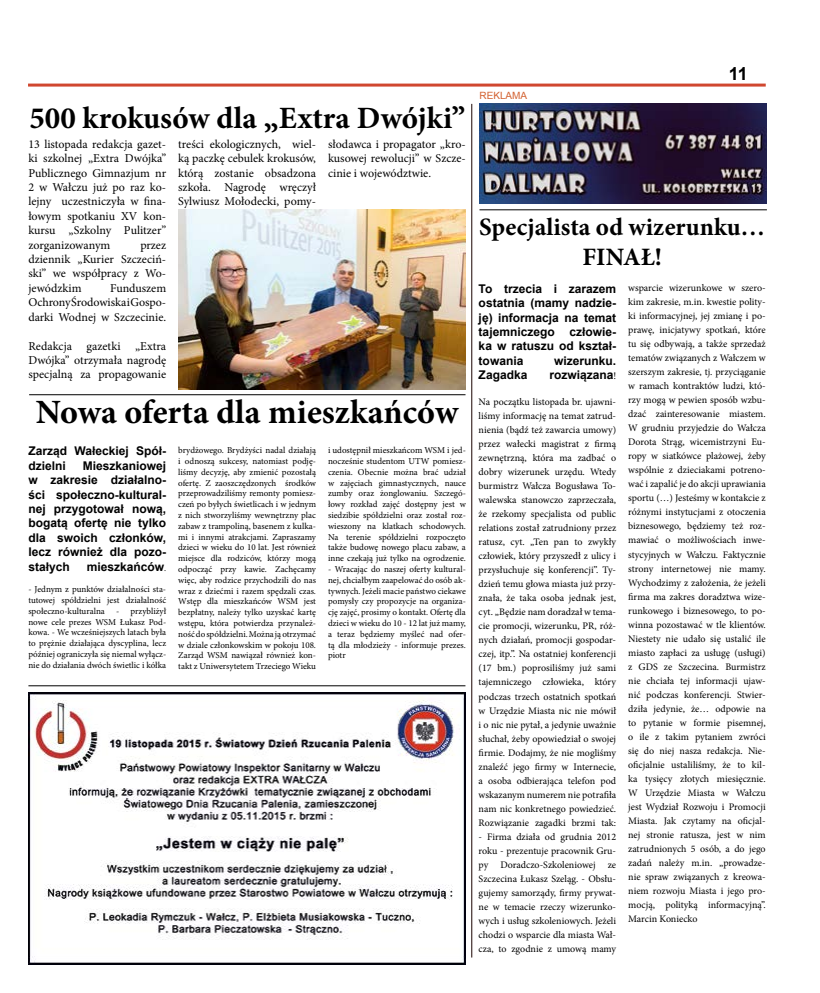
<style>
.page{position:relative;width:820px;height:993px;background:#fff}
.page>*{position:absolute;margin:0;border:0;box-sizing:border-box;transform-origin:0 0}
.t1{font:700 34px "Minion Pro";color:#000}
.t2{font:700 31px "Minion Pro";color:#000}
.t3{font:700 25px/30px "Minion Pro";color:#000;text-align:center}
.t4{font:700 18px "Arial";color:#000}
.t5{font:12px/14.4px "Minion Pro";color:#000;text-align:justify}
.t6{font:700 12px/14.4px "Arial";color:#000;text-align:justify}
.t7{font:10px/14px "Minion Pro";color:#000;text-align:justify}
.t8{font:10px "Arial";color:#d36130}
.t9{font:9px/10.8px "Minion Pro";color:#000;text-align:justify}
.s1{font-family:"Minion Pro";font-weight:400;font-size:9px}
.s2{font-family:"Minion Pro";font-weight:400;font-size:10px}
</style>
<div class="page">
<hr style="left:28px;top:84px;width:737px;height:3px;background:#d0472f">
<hr style="left:28px;top:685px;width:437px;height:1px;background:#000">
<hr style="left:479px;top:209px;width:287px;height:1px;background:#000">
<hr style="left:471px;top:104px;width:1px;height:853px;background:#1a0300">
<img style="left:178px;top:209px;width:287px;height:180px">
<hr style="left:29px;top:394px;width:436px;height:1px;background:#000">
<img style="left:479px;top:104px;width:286px;height:99px">
<img style="left:28px;top:692px;width:437px;height:272px">
<h2 class="t2" style="left:29px;top:97px;width:437px">500 krokusów dla „Extra Dwójki”</h2>
<p class="t5" style="left:28px;top:137px;width:139px">13 listopada redakcja gazet&shy;ki szkolnej „Extra Dwójka” Publicznego Gimnazjum nr 2 w Wałczu już po raz ko&shy;lejny uczestniczyła w fina&shy;łowym spotkaniu XV kon&shy;kursu „Szkolny Pulitzer” zorganizowanym</p>
<p class="t5" style="left:178px;top:137px;width:139px">treści ekologicznych, wiel&shy;ką paczkę cebulek krokusów, którą zostanie obsadzona szkoła. Nagrodę wręczył Sylwiusz Mołodecki, pomy-</p>
<p class="t5" style="left:328px;top:137px;width:139px">słodawca i propagator „kro&shy;kusowej rewolucji” w Szcze&shy;cinie i województwie.</p>
<p class="t5" style="left:28px;top:237px;width:139px;text-indent:112px">przez dziennik „Kurier Szczeciń&shy;ski” we współpracy z Wo&shy;jewódzkim</p>
<p class="t5" style="left:28px;top:281px;width:139px;text-indent:82px">Funduszem Ochrony Środowiska i Gospo&shy;darki Wodnej w Szczecinie.</p>
<p class="t5" style="left:28px;top:338px;width:139px">Redakcja gazetki „Extra Dwójka” otrzymała nagrodę specjalną za propagowanie</p>
<h1 class="t1" style="left:36px;top:388px;width:424px">Nowa oferta dla mieszkańców</h1>
<p class="t6" style="left:28px;top:444px;width:139px">Zarząd Wałeckiej Spół&shy;dzielni</p>
<p class="t9" style="left:178px;top:444px;width:139px">brydżowego. Brydżyści nadal działają i odnoszą sukcesy, natomiast podję&shy;liśmy decyzję, aby zmienić pozostałą ofertę. Z zaoszczędzonych środków przeprowadziliśmy remonty pomiesz&shy;czeń po byłych świetlicach i w jednym z nich stworzyliśmy wewnętrzny plac zabaw z trampoliną, basenem z kulka&shy;mi i innymi atrakcjami. Zapraszamy dzieci w wieku do 10 lat. Jest również miejsce dla rodziców, którzy mogą odpocząć przy kawie. Zachęcamy więc, aby rodzice przychodzili do nas wraz z dziećmi i razem spędzali czas.<br>Wstęp dla mieszkańców WSM jest bezpłatny, należy tylko uzyskać kartę wstępu, która potwierdza przynależ&shy;ność do spółdzielni. Można ją otrzymać w dziale członkowskim w pokoju 108.<br>Zarząd WSM nawiązał również kon&shy;takt z Uniwersytetem Trzeciego Wieku</p>
<p class="t9" style="left:328px;top:444px;width:139px">i udostępnił mieszkańcom WSM i jed&shy;nocześnie studentom UTW pomiesz&shy;czenia. Obecnie można brać udział w zajęciach gimnastycznych, nauce zumby oraz żonglowaniu. Szczegó&shy;łowy rozkład zajęć dostępny jest w siedzibie spółdzielni oraz został roz&shy;wieszony na klatkach schodowych.<br>Na terenie spółdzielni rozpoczęto także budowę nowego placu zabaw, a inne czekają już tylko na ogrodzenie.</p>
<p class="t6" style="left:28px;top:458px;width:139px;text-indent:54px">Mieszkaniowej w zakresie działalno&shy;ści społeczno-kultural&shy;nej przygotował nową, bogatą ofertę nie tylko dla swoich członków, lecz również dla pozo&shy;stałych</p>
<p class="t6" style="left:87px;top:559px;width:81px">mieszkańców<span class="s1">.</span></p>
<p class="t9" style="left:28px;top:583px;width:139px">- Jednym z punktów działalności sta&shy;tutowej spółdzielni jest działalność społeczno-kulturalna</p>
<p class="t9" style="left:328px;top:563px;width:139px">- Wracając do naszej oferty kultural&shy;nej, chciałbym zaapelować do osób ak&shy;tywnych. Jeżeli macie państwo ciekawe pomysły czy propozycje na organiza&shy;cję zajęć, prosimy o kontakt. Ofertę dla dzieci w wieku do 10 - 12 lat już mamy, a teraz będziemy myśleć nad ofer&shy;tą dla młodzieży - informuje prezes. piotr</p>
<p class="t9" style="left:28px;top:605px;width:139px;text-indent:88px">- przybliżył nowe cele prezes WSM Łukasz Pod&shy;kowa. - We wcześniejszych latach była to prężnie działająca dyscyplina, lecz później ograniczyła się niemal wyłącz&shy;nie do działania dwóch świetlic i kółka</p>
<p class="t8" style="left:479px;top:89px;width:49px">REKLAMA</p>
<h3 class="t4" style="left:728px;top:62px;width:21px">11</h3>
<h3 class="t3" style="left:479px;top:211px;width:287px">Specjalista od wizerunku…<br>FINAŁ!</h3>
<p class="t6" style="left:478px;top:281px;width:139px">To trzecia i zarazem ostatnia (mamy nadzie&shy;ję) informacja na temat tajemniczego człowie&shy;ka w ratuszu od kształ&shy;towania</p>
<p class="t7" style="left:628px;top:281px;width:139px">wsparcie wizerunkowe w szero&shy;kim zakresie, m.in. kwestie polity&shy;ki informacyjnej, jej zmianę i po&shy;prawę, inicjatywy spotkań, które tu się odbywają, a także sprzedaż tematów związanych z Wałczem w szerszym zakresie, tj. przyciąganie w ramach kontraktów ludzi, któ&shy;rzy mogą w pewien sposób wzbu&shy;dzać zainteresowanie miastem.<br>W grudniu przyjedzie do Wałcza Dorota Strąg, wicemistrzyni Eu&shy;ropy w siatkówce plażowej, żeby wspólnie z dzieciakami potreno&shy;wać i zapalić je do akcji uprawiania sportu (…) Jesteśmy w kontakcie z różnymi instytucjami z otoczenia biznesowego, będziemy też roz&shy;mawiać o możliwościach inwe&shy;stycyjnych w Wałczu. Faktycznie strony internetowej nie mamy.<br>Wychodzimy z założenia, że jeżeli firma ma zakres doradztwa wize&shy;runkowego i biznesowego, to po&shy;winna pozostawać w tle klientów.<br>Niestety nie udało się ustalić ile miasto zapłaci za usługę (usługi) z GDS ze Szczecina. Burmistrz nie chciała tej informacji ujaw&shy;nić podczas konferencji. Stwier&shy;dziła jedynie, że… odpowie na to pytanie w formie pisemnej, o ile z takim pytaniem zwróci się do niej nasza redakcja. Nie&shy;oficjalnie ustaliliśmy, że to kil&shy;ka tysięcy złotych miesięcznie.<br>W Urzędzie Miasta w Wałczu jest Wydział Rozwoju i Promocji Miasta. Jak czytamy na oficjal&shy;nej stronie ratusza, jest w nim zatrudnionych 5 osób, a do jego zadań należy m.in. „prowadze&shy;nie spraw związanych z kreowa&shy;niem rozwoju Miasta i jego pro&shy;mocją, polityką informacyjną”.<br>Marcin Koniecko</p>
<p class="t6" style="left:554px;top:353px;width:64px">wizerunku.</p>
<p class="t6" style="left:478px;top:368px;width:50px">Zagadka</p>
<p class="t6" style="left:549px;top:368px;width:68px">rozwiązana<span class="s2">!</span></p>
<p class="t7" style="left:478px;top:395px;width:139px">Na początku listopada br. ujawni&shy;liśmy informację na temat zatrud&shy;nienia (bądź też zawarcia umowy) przez wałecki magistrat z firmą zewnętrzną, która ma zadbać o dobry wizerunek urzędu. Wtedy burmistrz Wałcza Bogusława To&shy;walewska stanowczo zaprzeczała, że rzekomy specjalista od public relations został zatrudniony przez ratusz, cyt. „Ten pan to zwykły człowiek, który przyszedł z ulicy i przysłuchuje się konferencji”. Ty&shy;dzień temu głowa miasta już przy&shy;znała, że taka osoba jednak jest, cyt. „Będzie nam doradzał w tema&shy;cie promocji, wizerunku, PR, róż&shy;nych działań, promocji gospodar&shy;czej, itp.”. Na ostatniej konferencji (17 bm.) poprosiliśmy już sami tajemniczego człowieka, który podczas trzech ostatnich spotkań w Urzędzie Miasta nic nie mówił i o nic nie pytał, a jedynie uważnie słuchał, żeby opowiedział o swojej firmie. Dodajmy, że nie mogliśmy znaleźć jego firmy w Internecie, a osoba odbierająca telefon pod wskazanym numerem nie potrafiła nam nic konkretnego powiedzieć.<br>Rozwiązanie zagadki brzmi tak:</p>
<p class="t7" style="left:478px;top:829px;width:139px">- Firma działa od grudnia 2012 roku - prezentuje pracownik Gru&shy;py Doradczo-Szkoleniowej ze Szczecina Łukasz Szeląg. - Obsłu&shy;gujemy samorządy, firmy prywat&shy;ne w temacie rzeczy wizerunko&shy;wych i usług szkoleniowych. Jeżeli chodzi o wsparcie dla miasta Wał&shy;cza, to zgodnie z umową mamy</p>
</div>
